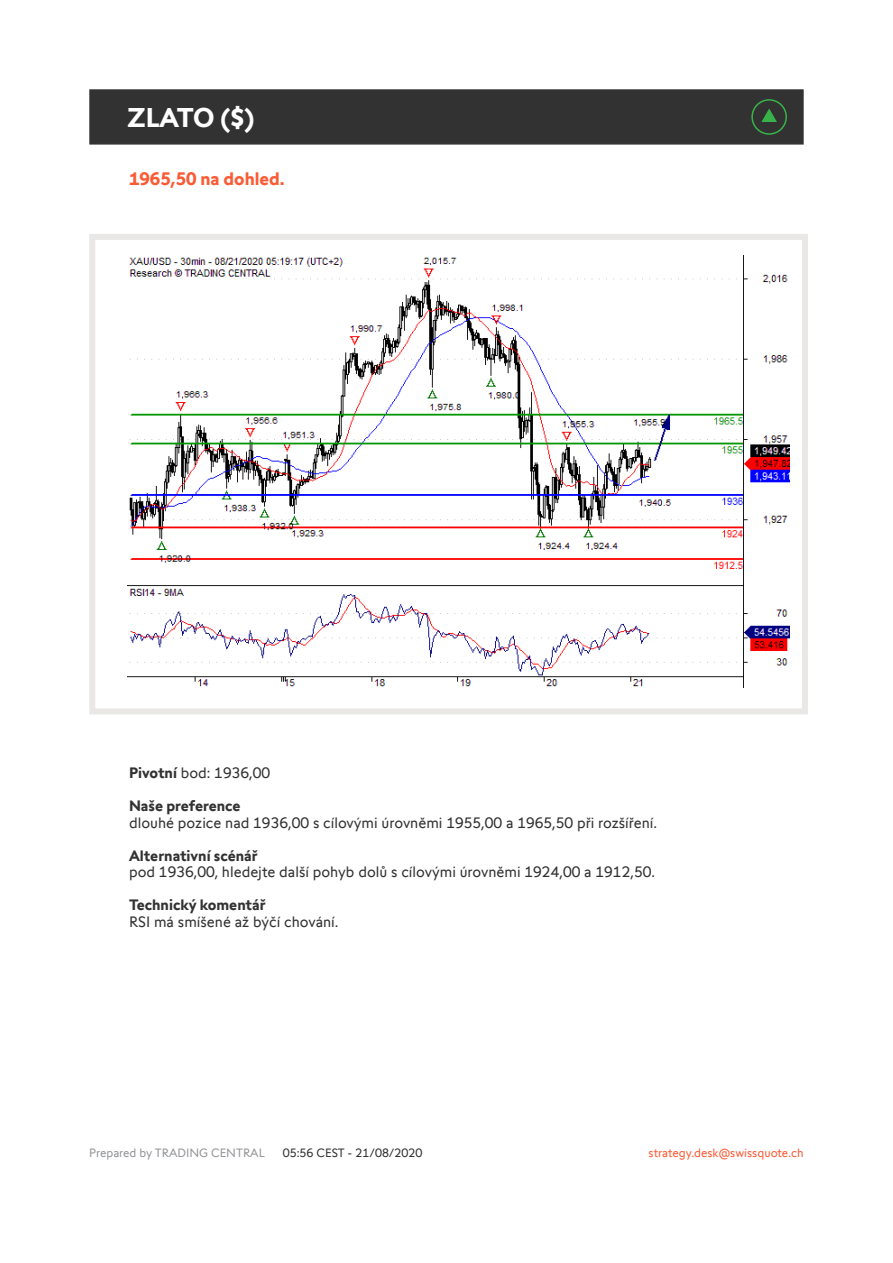
<style>
.page{position:relative;width:893px;height:1263px;background:#fff}
.page>*{position:absolute;margin:0;border:0;box-sizing:border-box;transform-origin:0 0}
.t1{font:700 27px "Swissquote CT";letter-spacing:-.015em;color:#fff}
.t2{font:700 18px "Swissquote CT";color:#fa5b35}
.t3{font:15px "Swissquote CT";color:#323232}
.t4{font:700 15px "Swissquote CT";color:#323232}
.t5{font:12px "Swissquote CT";color:#fa5b35}
.t6{font:12px "Swissquote CT";color:#939598}
.t7{font:12px "Swissquote CT";color:#323232}
.s1{font-weight:700}
</style>
<div class="page">
<div style="left:89px;top:234px;width:719px;height:480px;border:6px solid #e9e8e7"></div>
<div style="left:89px;top:89px;width:715px;height:56px;background:#323232;border:2px solid #323232"></div>
<img style="left:128px;top:255px;width:661px;height:432px">
<svg style="left:751px;top:99px;width:36px;height:36px"></svg>
<h1 class="t1" style="left:128px;top:101px;width:128px">ZLATO ($)</h1>
<p class="t2" style="left:129px;top:168px;width:157px">1965,50 na dohled.</p>
<p class="t3" style="left:129px;top:764px;width:143px"><span class="s1">Pivotní</span> bod: 1936,00</p>
<p class="t4" style="left:129px;top:797px;width:113px">Naše preference</p>
<p class="t3" style="left:129px;top:814px;width:530px">dlouhé pozice nad 1936,00 s cílovými úrovněmi 1955,00 a 1965,50 při rozšíření.</p>
<p class="t4" style="left:129px;top:846px;width:130px">Alternativní scénář</p>
<p class="t3" style="left:129px;top:863px;width:528px">pod 1936,00, hledejte další pohyb dolů s cílovými úrovněmi 1924,00 a 1912,50.</p>
<p class="t4" style="left:129px;top:896px;width:138px">Technický komentář</p>
<p class="t3" style="left:129px;top:913px;width:211px">RSI má smíšené až býčí chování.</p>
<p class="t6" style="left:89px;top:1145px;width:177px">Prepared by TRADING CENTRAL</p>
<p class="t7" style="left:283px;top:1145px;width:141px">05:56 CEST - 21/08/2020</p>
<p class="t5" style="left:649px;top:1145px;width:157px">strategy.desk@swissquote.ch</p>
</div>
